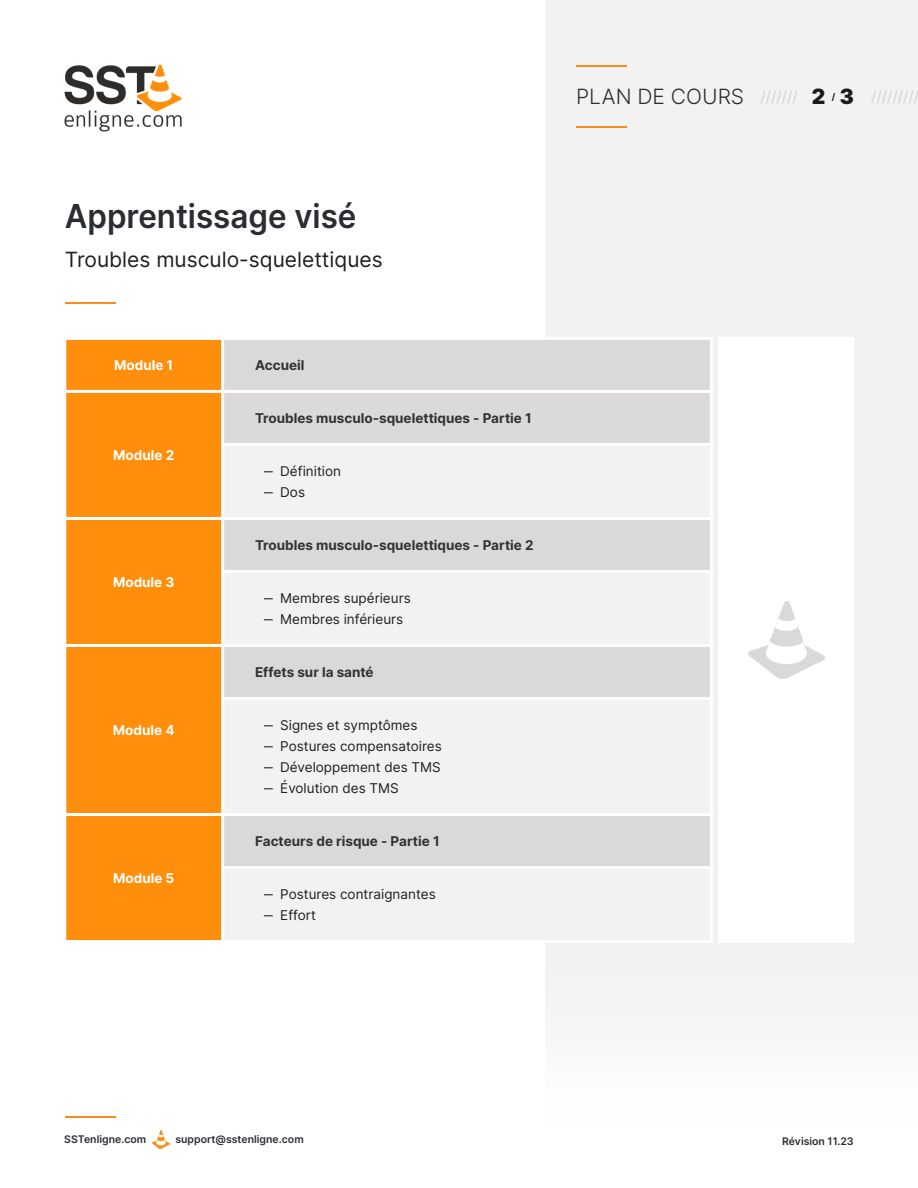
<style>
.page{position:relative;width:918px;height:1188px;background:#fff}
.page>*{position:absolute;margin:0;border:0;box-sizing:border-box;transform-origin:0 0}
.t1{font:600 33px "Inter";color:#2a2d32;scale:.95 1}
.t2{font:21px "Inter";color:#231f20}
.t3{font:300 21px "Inter";color:#2a2d32}
.t4{font:300 15px "Inter";color:#ccc}
.t5{font:13.5px/21px "Inter";color:#231f20}
.t6{font:700 13.5px "Inter";color:#333}
.t7{font:700 13.5px "Inter";color:#fff}
.t8{font:600 10.5px "Inter";color:#2a2d32}
.t9{font:700 9px "Inter";color:#1a1a1a}
.s1{font-weight:900;font-size:21px;color:#1a1a1a}
</style>
<div class="page">
<div style="left:545px;top:0;width:373px;height:1016px;background:#f2f2f2"></div>
<img style="left:64px;top:64px;width:118px;height:68px">
<hr style="left:65px;top:1116px;width:50px;height:1px;background:#f78d1e">
<img style="left:152px;top:1131px;width:18px;height:17px">
<hr style="left:576px;top:65px;width:50px;height:1px;background:#f78d1e">
<hr style="left:576px;top:126px;width:50px;height:1px;background:#f78d1e">
<div style="left:718px;top:337px;width:136px;height:606px;background:#fff"></div>
<hr style="left:65px;top:302px;width:50px;height:2px;background:#f78d1e">
<div style="left:65px;top:338px;width:158px;height:604px;background:#ff8e0c"></div>
<div style="left:224px;top:340px;width:486px;height:50px;background:#d9d9d9"></div>
<div style="left:223px;top:391px;width:488px;height:53px;background:#dbd9d9"></div>
<svg style="left:224px;top:446px;width:486px;height:367px;fill:#f2f2f2"></svg>
<div style="left:223px;top:815px;width:488px;height:53px;background:#dbd9d8"></div>
<div style="left:223px;top:868px;width:488px;height:74px;background:#f2f2f2"></div>
<hr style="left:63px;top:338px;width:3px;height:604px;background:#fff">
<hr style="left:221px;top:338px;width:3px;height:604px;background:#fff">
<hr style="left:710px;top:338px;width:3px;height:604px;background:#fff">
<hr style="left:65px;top:337px;width:646px;height:3px;background:#fff">
<hr style="left:65px;top:390px;width:646px;height:3px;background:#fff">
<hr style="left:223px;top:443px;width:488px;height:3px;background:#fff">
<hr style="left:65px;top:517px;width:646px;height:3px;background:#fff">
<hr style="left:223px;top:570px;width:488px;height:3px;background:#fff">
<hr style="left:65px;top:644px;width:646px;height:3px;background:#fff">
<hr style="left:223px;top:697px;width:488px;height:3px;background:#fff">
<hr style="left:65px;top:813px;width:646px;height:3px;background:#fff">
<hr style="left:223px;top:866px;width:488px;height:3px;background:#fff">
<hr style="left:65px;top:940px;width:646px;height:3px;background:#fff">
<img style="left:748px;top:601px;width:76px;height:78px">
<h1 class="t1" style="left:65px;top:196px;width:309px">Apprentissage visé</h1>
<h2 class="t2" style="left:65px;top:247px;width:320px">Troubles musculo-squelettiques</h2>
<p class="t7" style="left:114px;top:357px;width:61px">Module 1</p>
<p class="t6" style="left:255px;top:357px;width:51px">Accueil</p>
<p class="t7" style="left:113px;top:447px;width:62px">Module 2</p>
<p class="t7" style="left:113px;top:574px;width:63px">Module 3</p>
<p class="t7" style="left:113px;top:722px;width:63px">Module 4</p>
<p class="t7" style="left:113px;top:870px;width:63px">Module 5</p>
<p class="t6" style="left:255px;top:410px;width:278px">Troubles musculo-squelettiques - Partie 1</p>
<p class="t5" style="left:264px;top:460px;width:79px">‒ Définition ‒ Dos</p>
<p class="t6" style="left:255px;top:537px;width:280px">Troubles musculo-squelettiques - Partie 2</p>
<p class="t5" style="left:264px;top:587px;width:148px">‒ Membres supérieurs ‒ Membres inférieurs</p>
<p class="t6" style="left:255px;top:664px;width:120px">Effets sur la santé</p>
<p class="t5" style="left:264px;top:715px;width:179px">‒ Signes et symptômes<br>‒ Postures compensatoires ‒ Développement des TMS ‒ Évolution des TMS</p>
<p class="t6" style="left:255px;top:833px;width:186px">Facteurs de risque - Partie 1</p>
<p class="t5" style="left:264px;top:884px;width:173px">‒ Postures contraignantes ‒ Effort</p>
<h2 class="t3" style="left:576px;top:84px;width:170px">PLAN DE COURS</h2>
<p class="t4" style="left:761px;top:88px;width:66px">/////// <span class="s1">2</span></p>
<p class="t9" style="left:832px;top:91px;width:5px">/</p>
<p class="t4" style="left:840px;top:88px;width:81px"><span class="s1">3</span> /////////</p>
<p class="t8" style="left:64px;top:1132px;width:83px">SSTenligne.com</p>
<p class="t8" style="left:175px;top:1132px;width:130px">support@sstenligne.com</p>
<p class="t8" style="left:782px;top:1135px;width:73px">Révision 11.23</p>
</div>
